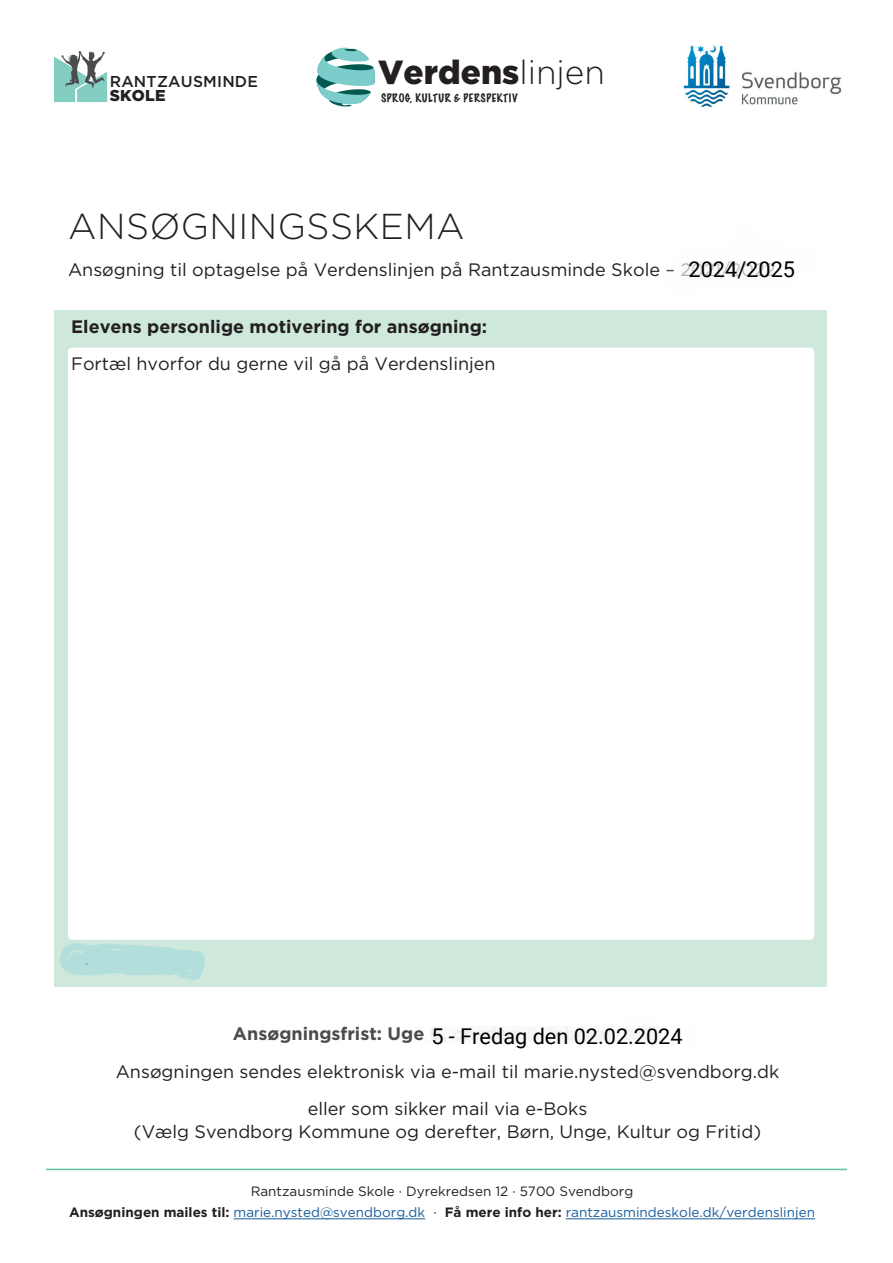
<style>
.page{position:relative;width:893px;height:1263px;background:#fff}
.page>*{position:absolute;margin:0;border:0;box-sizing:border-box;transform-origin:0 0}
.t1{font:300 36px "Gotham";letter-spacing:.015em;color:#231f20}
.t2{font:900 33.45px "Gotham";color:#231f20}
.t3{font:21.75px "Roboto";color:#000}
.t4{font:18px/37.5px "Gotham";color:#231f20;text-align:center}
.t5{font:700 18px "Gotham";color:#231f20}
.t6{font:500 15.75px "Gotham";letter-spacing:.015em;color:#231f20}
.t7{font:900 15.75px "Gotham";letter-spacing:.015em;color:#231f20}
.t8{font:13.5px/21px "Gotham";color:#175d9e;text-align:center}
.t9{font:100 10.65px "Marker Felt";letter-spacing:.055em;color:#231f20}
.s1{font-weight:300}
.s2{color:#231f20}
.s3{font-weight:700;color:#231f20}
</style>
<div class="page">
<svg style="left:316px;top:48px;width:60px;height:59px"></svg>
<svg style="left:54px;top:51px;width:53px;height:51px"></svg>
<img style="left:683px;top:45px;width:159px;height:62px">
<div style="left:54px;top:310px;width:772px;height:676px;background:#cee8dc"></div>
<div style="left:68px;top:348px;width:746px;height:592px;background:#fff;border-radius:4px"></div>
<hr style="left:234px;top:1218px;width:191px;height:1px;background:#175d9e">
<hr style="left:566px;top:1218px;width:249px;height:1px;background:#175d9e">
<hr style="left:46px;top:1169px;width:801px;height:1px;background:#5ec29b">
<div style="left:681px;top:262px;width:93px;height:17px;background:#fafafa"></div>
<div style="left:233px;top:1027px;width:427px;height:16px;background:#fafafa"></div>
<svg style="left:60px;top:943px;width:145px;height:37px"></svg>
<p class="t6" style="left:110px;top:72px;width:150px">RANTZAUSMINDE</p>
<p class="t7" style="left:110px;top:86px;width:57px">SKOLE</p>
<h2 class="t2" style="left:378px;top:53px;width:228px">Verdens<span class="s1">linjen</span></h2>
<p class="t9" style="left:381px;top:90px;width:138px">SPROG, KULTUR &amp; PERSPEKTIV</p>
<h1 class="t1" style="left:68px;top:207px;width:398px">ANSØGNINGSSKEMA</h1>
<p class="t4" style="left:68px;top:251px;width:709px">Ansøgning til optagelse på Verdenslinjen på Rantzausminde Skole – 2021/2022</p>
<p class="t3" style="left:689px;top:257px;width:108px">2024/2025</p>
<p class="t5" style="left:71px;top:316px;width:417px">Elevens personlige motivering for ansøgning:</p>
<p class="t4" style="left:71px;top:345px;width:426px">Fortæl hvorfor du gerne vil gå på Verdenslinjen</p>
<p class="t5" style="left:233px;top:1023px;width:431px">Ansøgningsfrist: Uge 6, onsdag 3. februar 2021</p>
<p class="t4" style="left:116px;top:1052px;width:665px">Ansøgningen sendes elektronisk via e-mail til marie.nysted@svendborg.dk eller som sikker mail via e-Boks</p>
<p class="t4" style="left:134px;top:1112px;width:629px">(Vælg Svendborg Kommune og derefter, Børn, Unge, Kultur og Fritid)</p>
<p class="t3" style="left:431px;top:1023px;width:253px">5 - Fredag den 02.02.2024</p>
<p class="t8" style="left:69px;top:1181px;width:747px"><span class="s2">Rantzausminde Skole · Dyrekredsen 12 · 5700 Svendborg<br></span><span class="s3">Ansøgningen mailes til:</span> marie.nysted@svendborg.dk <span class="s2">·</span> <span class="s3">Få mere info her:</span> rantzausmindeskole.dk/verdenslinjen</p>
</div>
